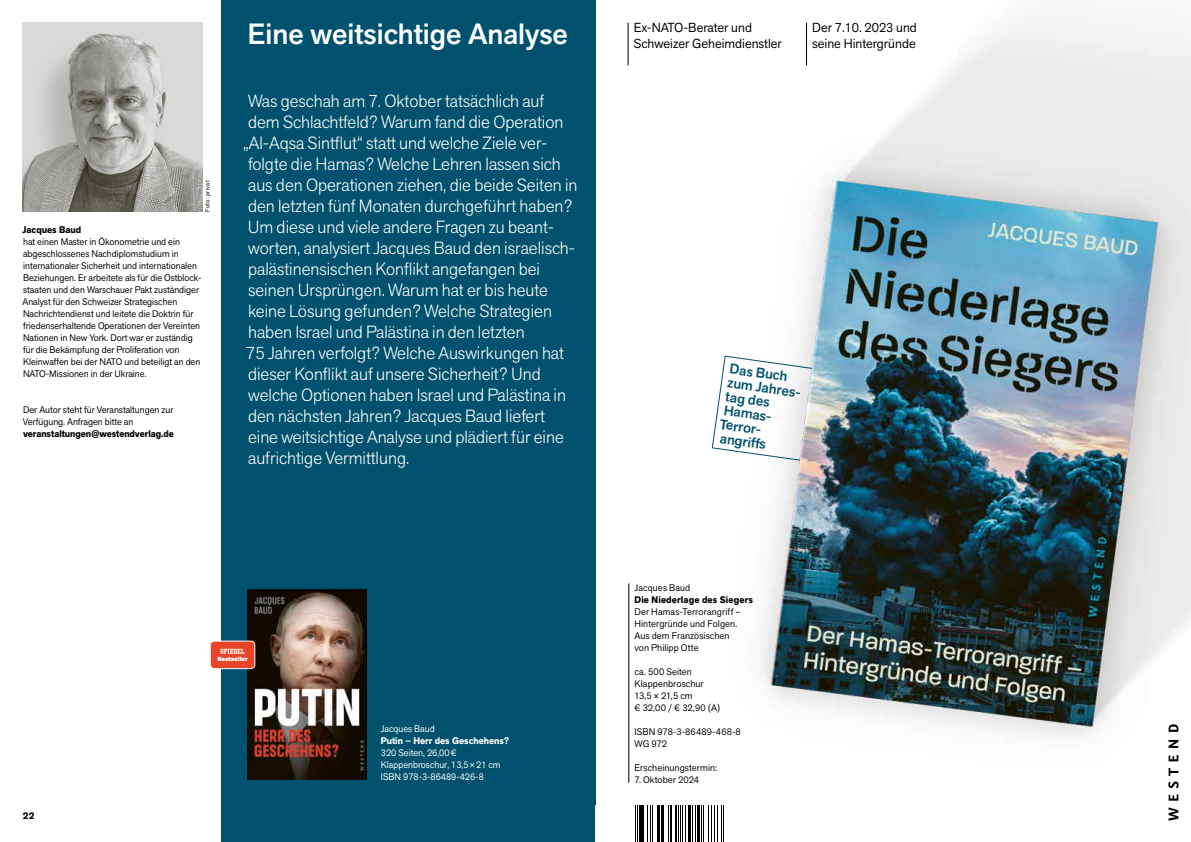
<style>
.page{position:relative;width:1191px;height:842px;background:#fff}
.page>*{position:absolute;margin:0;border:0;box-sizing:border-box;transform-origin:0 0}
.t1{font:500 29px "Akzid Grtsk Next";color:#fff}
.t2{font:300 17.5px/21px "Akzid Grtsk Next";color:#fff}
.t3{font:500 14px/14px "Akzid Grtsk Next";color:#00516d}
.t4{font:13px/15.6px "Akzid Grtsk Next";color:#000}
.t5{font:9.5px/12px "Akzid Grtsk Next";color:#000}
.t6{font:9.5px/12px "Akzid Grtsk Next";color:#fff}
.t7{font:700 9.5px "Akzid Grtsk Next";color:#000}
.t8{font:700 9.5px "Akzid Grtsk Next";color:#fff}
.t9{font:900 6.3px "Spiegel Sans 4";color:#fff}
.t10{font:6px "Akzid Grtsk Next";letter-spacing:.05em;color:#000}
</style>
<div class="page">
<img style="left:595px;top:0;width:596px;height:819px">
<div style="left:221px;top:0;width:374px;height:842px;background:#00516d"></div>
<hr style="left:628px;top:583px;width:1px;height:200px;background:#000">
<img style="left:23px;top:23px;width:180px;height:189px">
<div style="left:595px;top:805px;width:170px;height:37px;background:#fff"></div>
<hr style="left:635px;top:805px;width:1px;height:37px;background:#000">
<hr style="left:637px;top:805px;width:1px;height:37px;background:#000">
<hr style="left:639px;top:805px;width:2px;height:37px;background:#000">
<hr style="left:642px;top:805px;width:2px;height:37px;background:#000">
<hr style="left:647px;top:805px;width:1px;height:37px;background:#000">
<hr style="left:650px;top:805px;width:1px;height:37px;background:#000">
<hr style="left:652px;top:805px;width:1px;height:37px;background:#000">
<hr style="left:656px;top:805px;width:1px;height:37px;background:#000">
<hr style="left:658px;top:805px;width:2px;height:37px;background:#000">
<hr style="left:661px;top:805px;width:3px;height:37px;background:#000">
<hr style="left:668px;top:805px;width:1px;height:37px;background:#000">
<hr style="left:669px;top:805px;width:1px;height:37px;background:#000">
<hr style="left:671px;top:805px;width:1px;height:37px;background:#000">
<hr style="left:675px;top:805px;width:2px;height:37px;background:#000">
<hr style="left:678px;top:805px;width:1px;height:37px;background:#000">
<hr style="left:680px;top:805px;width:1px;height:37px;background:#000">
<hr style="left:682px;top:805px;width:1px;height:37px;background:#000">
<hr style="left:684px;top:805px;width:1px;height:37px;background:#000">
<hr style="left:688px;top:805px;width:3px;height:37px;background:#000">
<hr style="left:692px;top:805px;width:1px;height:37px;background:#000">
<hr style="left:695px;top:805px;width:1px;height:37px;background:#000">
<hr style="left:696px;top:805px;width:3px;height:37px;background:#000">
<hr style="left:701px;top:805px;width:1px;height:37px;background:#000">
<hr style="left:703px;top:805px;width:1px;height:37px;background:#000">
<hr style="left:708px;top:805px;width:1px;height:37px;background:#000">
<hr style="left:710px;top:805px;width:1px;height:37px;background:#000">
<hr style="left:714px;top:805px;width:1px;height:37px;background:#000">
<hr style="left:717px;top:805px;width:1px;height:37px;background:#000">
<hr style="left:721px;top:805px;width:1px;height:37px;background:#000">
<hr style="left:723px;top:805px;width:1px;height:37px;background:#000">
<img style="left:247px;top:590px;width:119px;height:190px">
<div style="left:210px;top:641px;width:45px;height:28px;background:#e7452a;border-radius:4px"></div>
<div style="left:210px;top:641px;width:45px;height:28px;border:1px solid #fff;border-radius:4px"></div>
<svg style="left:220px;top:649px;width:24px;height:5px"></svg>
<svg style="left:255px;top:669px;width:4px;height:3px"></svg>
<svg style="left:1168px;top:724px;width:10px;height:97px"></svg>
<hr style="left:627px;top:23px;width:1px;height:42px;background:#000">
<hr style="left:806px;top:23px;width:1px;height:42px;background:#000">
<p class="t10" style="left:203px;top:212px;width:33px;rotate:-90deg">Foto: privat</p>
<p class="t7" style="left:23px;top:224px;width:60px">Jacques Baud</p>
<p class="t5" style="left:23px;top:236px;width:180px">hat einen Master in Ökonometrie und ein abgeschlossenes Nachdiplomstudium in internationaler Sicherheit und internationalen Beziehungen. Er arbeitete als für die Ostblock&shy;staaten und den Warschauer Pakt zuständiger Analyst für den Schweizer Strategischen Nachrichtendienst und leitete die Doktrin für friedenserhaltende Operationen der Vereinten Nationen in New York. Dort war er zuständig für die Bekämpfung der Proliferation von Kleinwaffen bei der NATO und beteiligt an den NATO-Missionen in der Ukraine.</p>
<p class="t5" style="left:23px;top:404px;width:152px">Der Autor steht für Veranstaltungen zur<br>Verfügung. Anfragen bitte an</p>
<p class="t7" style="left:23px;top:428px;width:152px">veranstaltungen@westendverlag.de</p>
<h1 class="t1" style="left:248px;top:15px;width:321px">Eine weitsichtige Analyse</h1>
<p class="t2" style="left:243px;top:91px;width:336px">Was geschah am 7. Oktober tatsächlich auf<br>dem Schlachtfeld? Warum fand die Operation „Al-Aqsa Sintflut“ statt und welche Ziele ver&shy;folgte die Hamas? Welche Lehren lassen sich aus den Operationen ziehen, die beide Seiten in den letzten fünf Monaten durchgeführt haben?<br>Um diese und viele andere Fragen zu beant&shy;worten, analysiert Jacques Baud den israelisch&shy;palästinensischen Konflikt angefangen bei seinen Ursprüngen. Warum hat er bis heute keine Lösung gefunden? Welche Strategien haben Israel und Palästina in den letzten<br>75 Jahren verfolgt? Welche Auswirkungen hat dieser Konflikt auf unsere Sicherheit? Und welche Optionen haben Israel und Palästina in den nächsten Jahren? Jacques Baud liefert<br>eine weitsichtige Analyse und plädiert für eine aufrichtige Vermittlung.</p>
<p class="t7" style="left:23px;top:810px;width:13px">22</p>
<p class="t9" style="left:217px;top:655px;width:32px">Bestseller</p>
<p class="t6" style="left:381px;top:722px;width:55px">Jacques Baud</p>
<p class="t8" style="left:381px;top:734px;width:130px">Putin – Herr des Geschehens?</p>
<p class="t6" style="left:381px;top:746px;width:121px">320 Seiten, 26,00€<br>Klappenbroschur, 13,5×21 cm<br>ISBN 978-3-86489-426-8</p>
<h3 class="t4" style="left:634px;top:20px;width:150px">Ex-NATO-Berater und<br>Schweizer Geheimdienstler</h3>
<h3 class="t4" style="left:812px;top:20px;width:106px">Der 7.10. 2023 und seine Hintergründe</h3>
<h3 class="t3" style="left:728px;top:361px;width:79px;rotate:8deg">Das Buch zum Jahres&shy;tag des<br>Hamas-<br>Terror&shy;angriffs</h3>
<p class="t5" style="left:634px;top:581px;width:57px">Jacques Baud</p>
<p class="t7" style="left:634px;top:593px;width:120px">Die Niederlage des Siegers</p>
<p class="t5" style="left:634px;top:605px;width:108px">Der Hamas-Terrorangriff –<br>Hintergründe und Folgen.<br>Aus dem Französischen von Philipp Otte</p>
<p class="t5" style="left:634px;top:665px;width:87px">ca. 500 Seiten<br>Klappenbroschur<br>13,5×21,5 cm<br>€ 32,00 / € 32,90 (A)</p>
<p class="t5" style="left:634px;top:725px;width:108px">ISBN 978-3-86489-468-8<br>WG 972</p>
<p class="t5" style="left:634px;top:761px;width:84px">Erscheinungstermin:</p>
<p class="t5" style="left:634px;top:773px;width:66px">7. Oktober 2024</p>
</div>
